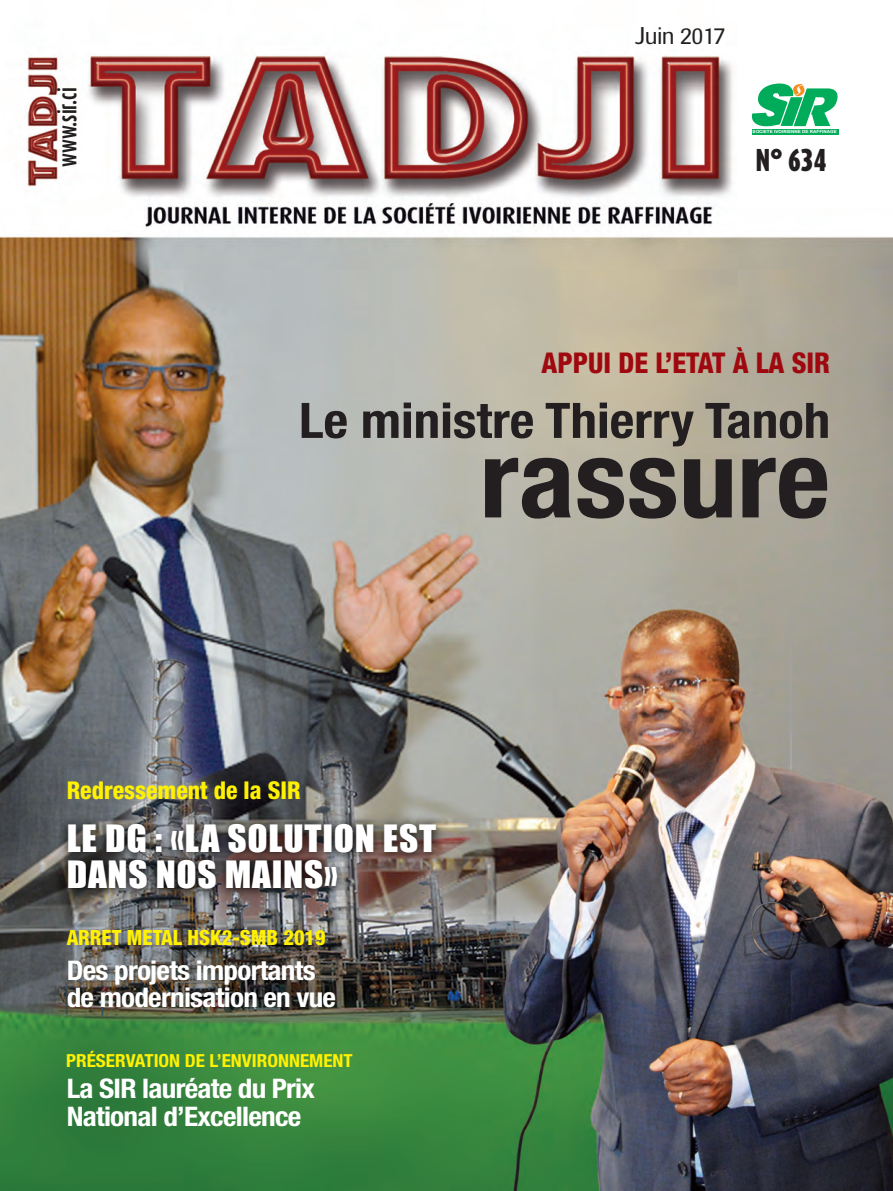
<style>
.page{position:relative;width:893px;height:1191px;background:#fff}
.page>*{position:absolute;margin:0;border:0;box-sizing:border-box;transform-origin:0 0}
.t1{font:700 condensed 108px "Helvetica Neue";color:#231f20;scale:1.08 1}
.t2{font:700 condensed 48.9px "Helvetica Neue";color:#231f20;scale:1.08 1}
.t3{font:34.8px/36px "Impact";letter-spacing:.02em;color:#fff;scale:1.07 1}
.t4{font:800 condensed 28.65px "Helvetica Neue";color:#9f080e}
.t5{font:700 condensed 27px/27.8px "Helvetica Neue";letter-spacing:-.025em;color:#fff;scale:1.08 1}
.t6{font:900 26.25px "Dax Compact";color:#231f20}
.t7{font:800 condensed 24.6px "Helvetica Neue";color:#fff101}
.t8{font:24px "Imago";letter-spacing:-.025em;color:#231f20}
.t9{font:700 22.8px "Dax Compact";color:#231f20;scale:.88 1}
.t10{font:800 condensed 21px "Helvetica Neue";color:#fff101}
.t11{font:700 condensed 18px "Helvetica Neue";color:#fff101;scale:1.06 1}
.t12{font:700 4.35px "Arial";color:#fff;scale:1.07 1}
</style>
<div class="page">
<img style="left:0;top:53px;width:893px;height:1138px">
<div style="left:743px;top:77px;width:104px;height:64px;background:#fff"></div>
<div style="left:752px;top:129px;width:86px;height:6px;background:#00ac5a"></div>
<svg style="left:751px;top:83px;width:87px;height:44px"></svg>
<img style="left:29px;top:804px;width:450px;height:120px">
<p class="t9" style="left:57px;top:167px;width:92px;rotate:-90deg">www.sir.ci</p>
<p class="t8" style="left:635px;top:27px;width:91px">Juin 2017</p>
<p class="t12" style="left:753px;top:129px;width:80px">SOCIETE IVOIRIENNE DE RAFFINAGE</p>
<p class="t6" style="left:756px;top:149px;width:72px">N° 634</p>
<p class="t4" style="left:542px;top:352px;width:290px">APPUI DE L’ETAT À LA SIR</p>
<h2 class="t2" style="left:299px;top:380px;width:493px">Le ministre Thierry Tanoh</h2>
<h1 class="t1" style="left:480px;top:389px;width:326px">rassure</h1>
<p class="t7" style="left:67px;top:781px;width:236px">Redressement de la SIR</p>
<p class="t3" style="left:67px;top:821px;width:347px">LE DG : «LA SOLUTION EST<br>DANS NOS MAINS»</p>
<p class="t10" style="left:67px;top:930px;width:260px">ARRET METAL HSK2-SMB 2019</p>
<p class="t5" style="left:67px;top:954px;width:251px;line-height:27.2px">Des projets importants de modernisation en vue</p>
<p class="t11" style="left:66px;top:1045px;width:272px">PRÉSERVATION DE L’ENVIRONNEMENT</p>
<p class="t5" style="left:67px;top:1072px;width:231px">La SIR lauréate du Prix<br>National d’Excellence</p>
</div>
